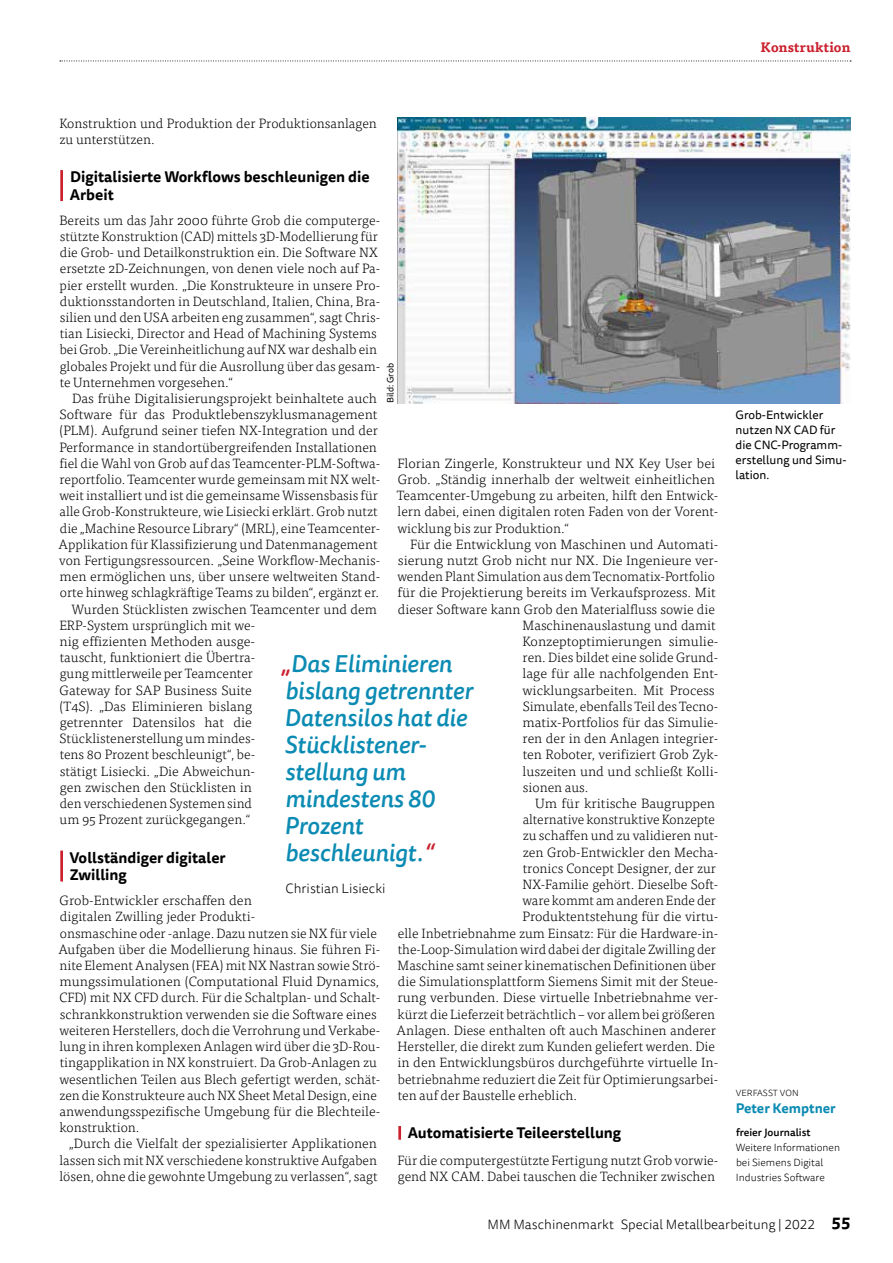
<style>
.page{position:relative;width:893px;height:1263px;background:#fff}
.page>*{position:absolute;margin:0;border:0;box-sizing:border-box;transform-origin:0 0}
.t1{font:italic 500 24px/27px "Tisa Sans Pro";color:#0b8bb3}
.t2{font:700 15px/17.2px "Tisa Sans Pro";color:#000}
.t3{font:300 13.5px/16.2px "Tisa Pro";color:#000}
.t4{font:300 13.5px "Tisa Sans Pro";color:#000}
.t5{font:700 13.5px "Tisa Sans Pro";color:#0b8bb3}
.t6{font:700 13.5px "Tisa Pro";letter-spacing:.015em;color:#cb212f}
.t7{font:12px/15px "Tisa Sans Pro";color:#000}
.t8{font:300 10.5px/15px "Tisa Sans Pro";color:#000}
.t9{font:500 10.5px "Tisa Sans Pro";color:#000}
.t10{font:300 9px "Tisa Sans Pro";letter-spacing:.01em;color:#000}
.t11{font:9px "Tisa Sans Pro";color:#000}
.s1{color:#cb212f}
.s2{font-weight:700;font-size:16.5px}
</style>
<div class="page">
<svg style="left:60px;top:61px;width:791px;height:1px"></svg>
<img style="left:398px;top:117px;width:452px;height:286px">
<hr style="left:60px;top:170px;width:3px;height:31px;background:#cb212f">
<hr style="left:60px;top:850px;width:3px;height:31px;background:#cb212f">
<hr style="left:398px;top:1126px;width:3px;height:14px;background:#cb212f">
<p class="t6" style="left:760px;top:36px;width:92px">Konstruktion</p>
<p class="t3" style="left:59px;top:114px;width:319px">Konstruktion und Produktion der Produktionsanlagen zu unterstützen.</p>
<p class="t2" style="left:70px;top:168px;width:301px">Digitalisierte Workflows beschleunigen die<br>Arbeit</p>
<p class="t3" style="left:59px;top:211px;width:322px">Bereits um das Jahr 2000 führte Grob die computerge&shy;stützte Konstruktion (CAD) mittels 3D-Modellierung für die Grob- und Detailkonstruktion ein. Die Software NX ersetzte 2D-Zeichnungen, von denen viele noch auf Pa&shy;pier erstellt wurden. „Die Konstrukteure in unsere Pro&shy;duktionsstandorten in Deutschland, Italien, China, Bra&shy;silien und den USA arbeiten eng zusammen“, sagt Chris&shy;tian Lisiecki, Director and Head of Machining Systems bei Grob. „Die Vereinheitlichung auf NX war deshalb ein globales Projekt und für die Ausrollung über das gesam&shy;te Unternehmen vorgesehen.“</p>
<p class="t3" style="left:72px;top:390px;width:306px">Das frühe Digitalisierungsprojekt beinhaltete auch</p>
<p class="t3" style="left:60px;top:406px;width:319px">Software für das Produktlebenszyklusmanagement</p>
<p class="t3" style="left:59px;top:422px;width:320px">(PLM). Aufgrund seiner tiefen NX-Integration und der</p>
<p class="t3" style="left:59px;top:438px;width:319px">Performance in standortübergreifenden Installationen</p>
<p class="t3" style="left:60px;top:454px;width:322px">fiel die Wahl von Grob auf das Teamcenter-PLM-Softwa-</p>
<p class="t3" style="left:60px;top:471px;width:322px">reportfolio. Teamcenter wurde gemeinsam mit NX welt-</p>
<p class="t3" style="left:59px;top:487px;width:320px">weit installiert und ist die gemeinsame Wissensbasis für</p>
<p class="t3" style="left:60px;top:503px;width:320px">alle Grob-Konstrukteure, wie Lisiecki erklärt. Grob nutzt</p>
<p class="t3" style="left:60px;top:519px;width:322px">die „Machine Resource Library“ (MRL), eine Teamcenter-</p>
<p class="t3" style="left:59px;top:535px;width:321px">Applikation für Klassifizierung und Datenmanagement</p>
<p class="t3" style="left:59px;top:552px;width:322px">von Fertigungsressourcen. „Seine Workflow-Mechanis-</p>
<p class="t3" style="left:60px;top:568px;width:322px">men ermöglichen uns, über unsere weltweiten Stand-</p>
<p class="t3" style="left:60px;top:584px;width:321px">orte hinweg schlagkräftige Teams zu bilden“, ergänzt er.</p>
<p class="t3" style="left:72px;top:600px;width:307px">Wurden Stücklisten zwischen Teamcenter und dem</p>
<p class="t3" style="left:59px;top:616px;width:197px">ERP-System ursprünglich mit we-</p>
<p class="t3" style="left:60px;top:633px;width:197px">nig effizienten Methoden ausge-</p>
<p class="t3" style="left:60px;top:649px;width:197px">tauscht, funktioniert die Übertra-</p>
<p class="t3" style="left:60px;top:665px;width:195px">gung mittlerweile per Teamcenter</p>
<p class="t3" style="left:60px;top:681px;width:194px">Gateway for SAP Business Suite</p>
<p class="t3" style="left:59px;top:697px;width:194px">(T4S). „Das Eliminieren bislang</p>
<p class="t3" style="left:60px;top:714px;width:194px">getrennter Datensilos hat die</p>
<p class="t3" style="left:60px;top:730px;width:197px">Stücklistenerstellung um mindes-</p>
<p class="t3" style="left:60px;top:746px;width:197px">tens 80 Prozent beschleunigt“, be-</p>
<p class="t3" style="left:60px;top:762px;width:197px">stätigt Lisiecki. „Die Abweichun-</p>
<p class="t3" style="left:60px;top:778px;width:194px">gen zwischen den Stücklisten in</p>
<p class="t3" style="left:60px;top:795px;width:194px">den verschiedenen Systemen sind</p>
<p class="t3" style="left:60px;top:811px;width:192px">um 95 Prozent zurückgegangen.“</p>
<p class="t2" style="left:69px;top:849px;width:158px">Vollständiger digitaler<br>Zwilling</p>
<p class="t3" style="left:59px;top:892px;width:323px">Grob-Entwickler erschaffen den<br>digitalen Zwilling jeder Produkti-<br>onsmaschine oder -anlage. Dazu nutzen sie NX für viele Aufgaben über die Modellierung hinaus. Sie führen Fi&shy;nite Element Analysen (FEA) mit NX Nastran sowie Strö&shy;mungssimulationen (Computational Fluid Dynamics, CFD) mit NX CFD durch. Für die Schaltplan- und Schalt&shy;schrankkonstruktion verwenden sie die Software eines weiteren Herstellers, doch die Verrohrung und Verkabe&shy;lung in ihren komplexen Anlagen wird über die 3D-Rou&shy;tingapplikation in NX konstruiert. Da Grob-Anlagen zu wesentlichen Teilen aus Blech gefertigt werden, schät&shy;zen die Konstrukteure auch NX Sheet Metal Design, eine anwendungsspezifische Umgebung für die Blechteile&shy;konstruktion.</p>
<p class="t3" style="left:60px;top:1135px;width:320px;text-align:justify;text-indent:9px">„Durch die Vielfalt der spezialisierter Applikationen lassen sich mit NX verschiedene konstruktive Aufgaben lösen, ohne die gewohnte Umgebung zu verlassen“, sagt</p>
<p class="t11" style="left:384px;top:403px;width:41px;rotate:-90deg">Bild: Grob</p>
<p class="t3" style="left:397px;top:454px;width:323px">Florian Zingerle, Konstrukteur und NX Key User bei Grob. „Ständig innerhalb der weltweit einheitlichen Teamcenter-Umgebung zu arbeiten, hilft den Entwick&shy;lern dabei, einen digitalen roten Faden von der Vorent&shy;wicklung bis zur Produktion.“</p>
<p class="t3" style="left:410px;top:535px;width:310px">Für die Entwicklung von Maschinen und Automati-</p>
<p class="t3" style="left:398px;top:552px;width:322px">sierung nutzt Grob nicht nur NX. Die Ingenieure ver-</p>
<p class="t3" style="left:397px;top:568px;width:319px">wenden Plant Simulation aus dem Tecnomatix-Portfolio</p>
<p class="t3" style="left:398px;top:584px;width:320px">für die Projektierung bereits im Verkaufsprozess. Mit</p>
<p class="t3" style="left:398px;top:600px;width:318px">dieser Software kann Grob den Materialfluss sowie die</p>
<p class="t3" style="left:523px;top:616px;width:195px">Maschinenauslastung und damit</p>
<p class="t3" style="left:522px;top:633px;width:197px">Konzeptoptimierungen simulie-</p>
<p class="t3" style="left:523px;top:649px;width:197px">ren. Dies bildet eine solide Grund-</p>
<p class="t3" style="left:523px;top:665px;width:197px">lage für alle nachfolgenden Ent-</p>
<p class="t3" style="left:522px;top:681px;width:194px">wicklungsarbeiten. Mit Process</p>
<p class="t3" style="left:523px;top:697px;width:197px">Simulate, ebenfalls Teil des Tecno-</p>
<p class="t3" style="left:523px;top:714px;width:197px">matix-Portfolios für das Simulie-</p>
<p class="t3" style="left:523px;top:730px;width:197px">ren der in den Anlagen integrier-</p>
<p class="t3" style="left:523px;top:746px;width:197px">ten Roboter, verifiziert Grob Zyk-</p>
<p class="t3" style="left:523px;top:762px;width:197px">luszeiten und und schließt Kolli-</p>
<p class="t3" style="left:523px;top:778px;width:67px">sionen aus.</p>
<p class="t3" style="left:535px;top:795px;width:181px">Um für kritische Baugruppen</p>
<p class="t3" style="left:523px;top:811px;width:194px">alternative konstruktive Konzepte</p>
<p class="t3" style="left:523px;top:827px;width:197px">zu schaffen und zu validieren nut-</p>
<p class="t3" style="left:523px;top:843px;width:197px">zen Grob-Entwickler den Mecha-</p>
<p class="t3" style="left:523px;top:859px;width:195px">tronics Concept Designer, der zur</p>
<p class="t3" style="left:522px;top:876px;width:197px">NX-Familie gehört. Dieselbe Soft-</p>
<p class="t3" style="left:522px;top:892px;width:195px">ware kommt am anderen Ende der</p>
<p class="t3" style="left:522px;top:908px;width:197px">Produktentstehung für die virtu-</p>
<p class="t3" style="left:398px;top:924px;width:322px">elle Inbetriebnahme zum Einsatz: Für die Hardware-in-</p>
<p class="t3" style="left:398px;top:940px;width:320px">the-Loop-Simulation wird dabei der digitale Zwilling der</p>
<p class="t3" style="left:398px;top:957px;width:320px">Maschine samt seiner kinematischen Definitionen über</p>
<p class="t3" style="left:398px;top:973px;width:322px">die Simulationsplattform Siemens Simit mit der Steue-</p>
<p class="t3" style="left:398px;top:989px;width:322px">rung verbunden. Diese virtuelle Inbetriebnahme ver-</p>
<p class="t3" style="left:398px;top:1005px;width:319px">kürzt die Lieferzeit beträchtlich – vor allem bei größeren</p>
<p class="t3" style="left:397px;top:1021px;width:321px">Anlagen. Diese enthalten oft auch Maschinen anderer</p>
<p class="t3" style="left:397px;top:1038px;width:319px">Hersteller, die direkt zum Kunden geliefert werden. Die</p>
<p class="t3" style="left:398px;top:1054px;width:322px">in den Entwicklungsbüros durchgeführte virtuelle In-</p>
<p class="t3" style="left:398px;top:1070px;width:322px">betriebnahme reduziert die Zeit für Optimierungsarbei-</p>
<p class="t3" style="left:398px;top:1086px;width:181px">ten auf der Baustelle erheblich.</p>
<p class="t2" style="left:408px;top:1124px;width:215px">Automatisierte Teileerstellung</p>
<p class="t3" style="left:397px;top:1151px;width:322px">Für die computergestützte Fertigung nutzt Grob vorwie&shy;gend NX CAM. Dabei tauschen die Techniker zwischen</p>
<h1 class="t1" style="left:281px;top:651px;width:193px"><span class="s1">„</span>Das Eliminieren bislang getrennter<br>Datensilos hat die<br>Stücklistener&shy;stellung um mindestens 80<br>Prozent beschleunigt.<span class="s1">“</span></h1>
<p class="t4" style="left:285px;top:879px;width:102px">Christian Lisiecki</p>
<p class="t7" style="left:736px;top:408px;width:112px">Grob-Entwickler nutzen NX CAD für die CNC-Programm&shy;erstellung und Simu&shy;lation.</p>
<p class="t10" style="left:736px;top:1087px;width:64px">VERFASST VON</p>
<p class="t5" style="left:736px;top:1098px;width:101px">Peter Kemptner</p>
<p class="t9" style="left:736px;top:1125px;width:76px">freier Journalist</p>
<p class="t8" style="left:736px;top:1140px;width:106px">Weitere Informationen bei Siemens Digital<br>Industries Software</p>
<p class="t4" style="left:488px;top:1216px;width:364px">MM Maschinenmarkt Special Metallbearbeitung | 2022 <span class="s2">55</span></p>
</div>
